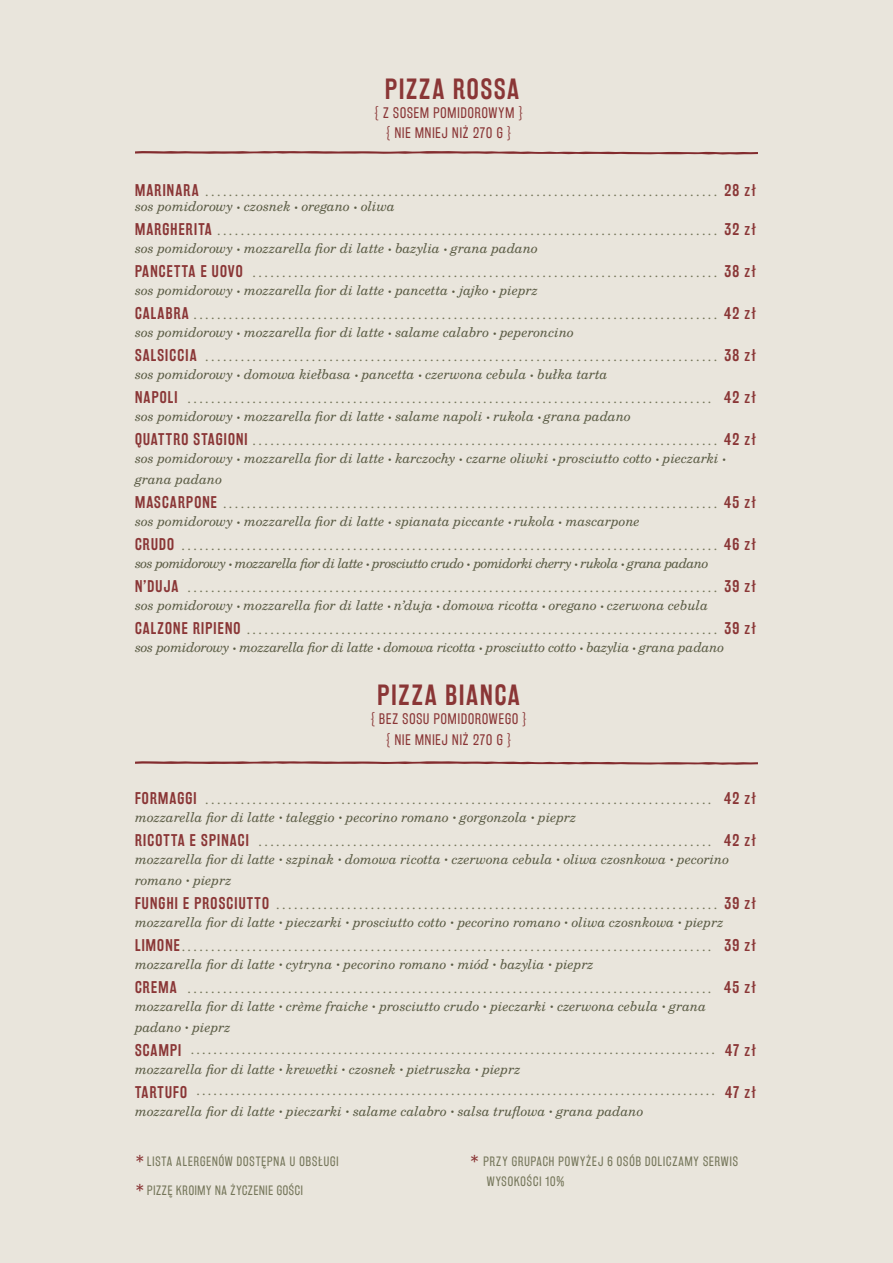
<style>
.page{position:relative;width:893px;height:1263px;background:#e9e5dc}
.page>*{position:absolute;margin:0;border:0;box-sizing:border-box;transform-origin:0 0}
.t1{font:25.8px "Rakesly Rg";letter-spacing:.075em;color:#8a3636}
.t2{font:15px "Rakesly Rg";letter-spacing:.08em;color:#8a3636}
.t3{font:italic 13.5px "Te X Gyre Schola";color:#75765a}
.t4{font:italic 13.5px/21px "Te X Gyre Schola";color:#5b5c45}
.t5{font:italic 13.5px "Te X Gyre Schola";letter-spacing:-.04em;color:#5b5c45}
.t6{font:italic 13.5px "Te X Gyre Schola";letter-spacing:-.02em;color:#5b5c45}
.t7{font:13.5px "Rakesly Bk";letter-spacing:.07em;color:#8a3636}
.t8{font:12px "Rakesly Bk";letter-spacing:.08em;color:#75765a}
.t9{font:12px "Rakesly Bk";letter-spacing:.06em;color:#75765a}
.s1{font-family:"Rakesly Rg";font-style:normal;font-size:15px;color:#8a3636}
.s2{font-family:"Rakesly Bk";font-style:normal}
</style>
<div class="page">
<svg style="left:135px;top:151px;width:623px;height:3px;background:#a16261"></svg>
<svg style="left:135px;top:761px;width:623px;height:4px"></svg>
<p class="t1" style="left:385px;top:73px;width:136px">PIZZA ROSSA</p>
<p class="t7" style="left:374px;top:105px;width:151px">{ Z SOSEM POMIDOROWYM }</p>
<p class="t7" style="left:386px;top:124px;width:127px">{ NIE MNIEJ NIŻ 270 G }</p>
<p class="t3" style="left:135px;top:181px;width:75px"><span class="s1">MARINARA</span> ........................................................................................</p>
<p class="t2" style="left:724px;top:181px;width:33px">28 zł</p>
<p class="t4" style="left:135px;top:195px;width:261px">sos pomidorowy <span class="s2">•</span> czosnek <span class="s2">•</span> oregano <span class="s2">•</span> oliwa</p>
<p class="t3" style="left:135px;top:220px;width:89px"><span class="s1">MARGHERITA</span> ......................................................................................</p>
<p class="t2" style="left:724px;top:220px;width:33px">32 zł</p>
<p class="t4" style="left:135px;top:237px;width:404px">sos pomidorowy <span class="s2">•</span> mozzarella fior di latte <span class="s2">•</span> bazylia <span class="s2">•</span> grana padano</p>
<p class="t3" style="left:135px;top:262px;width:120px"><span class="s1">PANCETTA E UOVO</span> ................................................................................</p>
<p class="t2" style="left:724px;top:262px;width:33px">38 zł</p>
<p class="t4" style="left:135px;top:279px;width:405px">sos pomidorowy <span class="s2">•</span> mozzarella fior di latte <span class="s2">•</span> pancetta <span class="s2">•</span> jajko <span class="s2">•</span> pieprz</p>
<p class="t3" style="left:135px;top:304px;width:66px"><span class="s1">CALABRA</span> ..........................................................................................</p>
<p class="t2" style="left:724px;top:304px;width:33px">42 zł</p>
<p class="t4" style="left:135px;top:321px;width:441px">sos pomidorowy <span class="s2">•</span> mozzarella fior di latte <span class="s2">•</span> salame calabro <span class="s2">•</span> peperoncino</p>
<p class="t3" style="left:135px;top:346px;width:74px"><span class="s1">SALSICCIA</span> ........................................................................................</p>
<p class="t2" style="left:724px;top:346px;width:33px">38 zł</p>
<p class="t4" style="left:135px;top:363px;width:474px">sos pomidorowy <span class="s2">•</span> domowa kiełbasa <span class="s2">•</span> pancetta <span class="s2">•</span> czerwona cebula <span class="s2">•</span> bułka tarta</p>
<p class="t3" style="left:135px;top:388px;width:55px"><span class="s1">NAPOLI</span> ..........................................................................................</p>
<p class="t2" style="left:724px;top:388px;width:33px">42 zł</p>
<p class="t4" style="left:135px;top:405px;width:497px">sos pomidorowy <span class="s2">•</span> mozzarella fior di latte <span class="s2">•</span> salame napoli <span class="s2">•</span> rukola <span class="s2">•</span> grana padano</p>
<p class="t3" style="left:135px;top:430px;width:125px"><span class="s1">QUATTRO STAGIONI</span> ................................................................................</p>
<p class="t2" style="left:724px;top:430px;width:33px">42 zł</p>
<p class="t4" style="left:135px;top:447px;width:592px">sos pomidorowy <span class="s2">•</span> mozzarella fior di latte <span class="s2">•</span> karczochy <span class="s2">•</span> czarne oliwki <span class="s2">•</span> prosciutto cotto <span class="s2">•</span> pieczarki <span class="s2">• </span>grana padano</p>
<p class="t3" style="left:135px;top:493px;width:94px"><span class="s1">MASCARPONE</span> .....................................................................................</p>
<p class="t2" style="left:724px;top:493px;width:33px">45 zł</p>
<p class="t4" style="left:135px;top:510px;width:506px">sos pomidorowy <span class="s2">•</span> mozzarella fior di latte <span class="s2">•</span> spianata piccante <span class="s2">•</span> rukola <span class="s2">•</span> mascarpone</p>
<p class="t3" style="left:135px;top:535px;width:51px"><span class="s1">CRUDO</span> ............................................................................................</p>
<p class="t2" style="left:724px;top:535px;width:33px">46 zł</p>
<p class="t5" style="left:135px;top:553px;width:575px">sos pomidorowy <span class="s2">•</span> mozzarella fior di latte <span class="s2">•</span> prosciutto crudo <span class="s2">•</span> pomidorki cherry <span class="s2">•</span> rukola <span class="s2">•</span> grana padano</p>
<p class="t3" style="left:135px;top:577px;width:58px"><span class="s1">N’DUJA</span> ...........................................................................................</p>
<p class="t2" style="left:724px;top:577px;width:33px">39 zł</p>
<p class="t4" style="left:135px;top:594px;width:575px">sos pomidorowy <span class="s2">•</span> mozzarella fior di latte <span class="s2">•</span> n’duja <span class="s2">•</span> domowa ricotta <span class="s2">•</span> oregano <span class="s2">•</span> czerwona cebula</p>
<p class="t3" style="left:135px;top:619px;width:118px"><span class="s1">CALZONE RIPIENO</span> .................................................................................</p>
<p class="t2" style="left:724px;top:619px;width:33px">39 zł</p>
<p class="t6" style="left:135px;top:637px;width:591px">sos pomidorowy <span class="s2">•</span> mozzarella fior di latte <span class="s2">•</span> domowa ricotta <span class="s2">•</span> prosciutto cotto <span class="s2">•</span> bazylia <span class="s2">•</span> grana padano</p>
<p class="t1" style="left:378px;top:679px;width:144px">PIZZA BIANCA</p>
<p class="t7" style="left:370px;top:711px;width:158px">{ BEZ SOSU POMIDOROWEGO }</p>
<p class="t7" style="left:386px;top:732px;width:127px">{ NIE MNIEJ NIŻ 270 G }</p>
<p class="t3" style="left:135px;top:788px;width:74px"><span class="s1">FORMAGGI</span> .......................................................................................</p>
<p class="t2" style="left:724px;top:789px;width:33px">42 zł</p>
<p class="t4" style="left:135px;top:806px;width:443px">mozzarella fior di latte <span class="s2">•</span> taleggio <span class="s2">•</span> pecorino romano <span class="s2">•</span> gorgonzola <span class="s2">•</span> pieprz</p>
<p class="t3" style="left:135px;top:830px;width:128px"><span class="s1">RICOTTA E SPINACI</span> ..............................................................................</p>
<p class="t2" style="left:724px;top:831px;width:33px">42 zł</p>
<p class="t4" style="left:135px;top:848px;width:596px">mozzarella fior di latte <span class="s2">•</span> szpinak <span class="s2">•</span> domowa ricotta <span class="s2">•</span> czerwona cebula <span class="s2">•</span> oliwa czosnkowa <span class="s2">•</span> pecorino romano <span class="s2">•</span> pieprz</p>
<p class="t3" style="left:135px;top:893px;width:146px"><span class="s1">FUNGHI E PROSCIUTTO</span> ............................................................................</p>
<p class="t2" style="left:724px;top:894px;width:33px">39 zł</p>
<p class="t4" style="left:135px;top:911px;width:590px">mozzarella fior di latte <span class="s2">•</span> pieczarki <span class="s2">•</span> prosciutto cotto <span class="s2">•</span> pecorino romano <span class="s2">•</span> oliwa czosnkowa <span class="s2">•</span> pieprz</p>
<p class="t3" style="left:135px;top:935px;width:53px"><span class="s1">LIMONE</span>...........................................................................................</p>
<p class="t2" style="left:724px;top:936px;width:33px">39 zł</p>
<p class="t4" style="left:135px;top:953px;width:460px">mozzarella fior di latte <span class="s2">•</span> cytryna <span class="s2">•</span> pecorino romano <span class="s2">•</span> miód <span class="s2">•</span> bazylia <span class="s2">•</span> pieprz</p>
<p class="t3" style="left:135px;top:977px;width:58px"><span class="s1">CREMA</span> ..........................................................................................</p>
<p class="t2" style="left:724px;top:978px;width:33px">45 zł</p>
<p class="t4" style="left:135px;top:995px;width:573px">mozzarella fior di latte <span class="s2">•</span> crème fraiche <span class="s2">•</span> prosciutto crudo <span class="s2">•</span> pieczarki <span class="s2">•</span> czerwona cebula <span class="s2">•</span> grana padano <span class="s2">•</span> pieprz</p>
<p class="t3" style="left:135px;top:1039px;width:60px"><span class="s1">SCAMPI</span> ..............................................................................................</p>
<p class="t2" style="left:725px;top:1041px;width:32px">47 zł</p>
<p class="t4" style="left:135px;top:1058px;width:387px">mozzarella fior di latte <span class="s2">•</span> krewetki <span class="s2">•</span> czosnek <span class="s2">•</span> pietruszka <span class="s2">•</span> pieprz</p>
<p class="t3" style="left:135px;top:1079px;width:66px"><span class="s1">TARTUFO</span> .............................................................................................</p>
<p class="t2" style="left:725px;top:1083px;width:32px">47 zł</p>
<p class="t4" style="left:135px;top:1100px;width:510px">mozzarella fior di latte <span class="s2">•</span> pieczarki <span class="s2">•</span> salame calabro <span class="s2">•</span> salsa truflowa <span class="s2">•</span> grana padano</p>
<p class="t8" style="left:147px;top:1154px;width:193px">LISTA ALERGENÓW DOSTĘPNA U OBSŁUGI</p>
<p class="t9" style="left:147px;top:1183px;width:157px">PIZZĘ KROIMY NA ŻYCZENIE GOŚCI</p>
<p class="t2" style="left:136px;top:1152px;width:10px">*</p>
<p class="t2" style="left:136px;top:1181px;width:10px">*</p>
<p class="t2" style="left:470px;top:1152px;width:10px">*</p>
<p class="t8" style="left:483px;top:1154px;width:256px">PRZY GRUPACH POWYŻEJ 6 OSÓB DOLICZAMY SERWIS</p>
<p class="t8" style="left:487px;top:1174px;width:79px">WYSOKOŚCI 10%</p>
</div>
